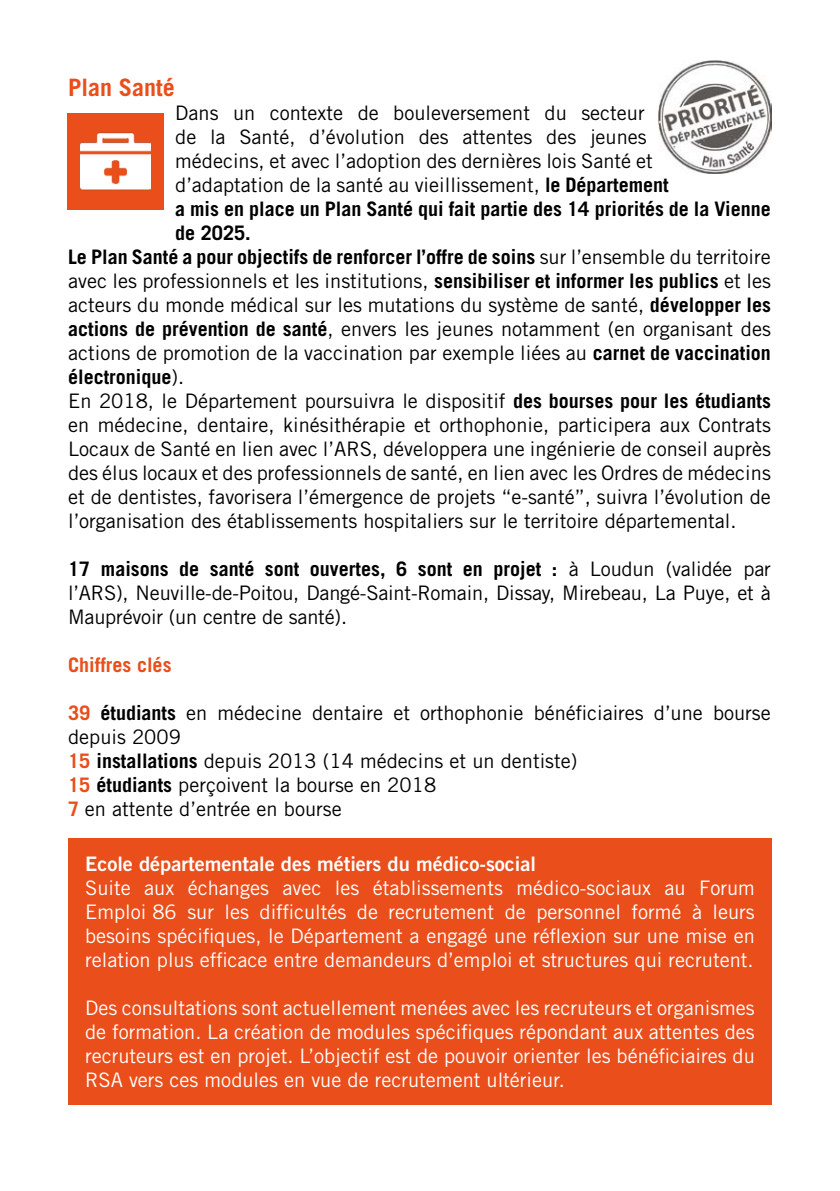
<style>
.page{position:relative;width:840px;height:1191px;background:#fff}
.page>*{position:absolute;margin:0;border:0;box-sizing:border-box;transform-origin:0 0}
.t1{font:700 24px "Trade Gothic";color:#e94e1b}
.t2{font:20px/24px "Trade Gothic";color:#000;text-align:justify}
.t3{font:20px/24px "Trade Gothic";color:#fff;text-align:justify}
.t4{font:700 20px "Trade Gothic";color:#000}
.t5{font:20px "Trade Gothic Bold Two";color:#fff}
.t6{font:700 20px "Trade Gothic";color:#e94e1b}
.s1{font-weight:700}
.s2{font-weight:400}
.s3{font-weight:700;color:#e94e1b}
</style>
<div class="page">
<div style="left:68px;top:838px;width:703px;height:266px;background:#e94e1b"></div>
<img style="left:658px;top:60px;width:113px;height:113px">
<div style="left:67px;top:113px;width:97px;height:96px;background:#e94e1b"></div>
<img style="left:80px;top:132px;width:71px;height:59px">
<p class="t1" style="left:68px;top:73px;width:108px">Plan Santé</p>
<p class="t2" style="left:175px;top:101px;width:471px">Dans un contexte de bouleversement du secteur</p>
<p class="t2" style="left:175px;top:125px;width:473px">de la Santé, d’évolution des attentes des jeunes</p>
<p class="t2" style="left:175px;top:149px;width:479px">médecins, et avec l’adoption des dernières lois Santé et</p>
<p class="t2" style="left:175px;top:173px;width:495px">d’adaptation de la santé au vieillissement, <span class="s1">le Département</span></p>
<p class="t4" style="left:175px;top:197px;width:597px">a mis en place un Plan Santé qui fait partie des 14 priorités de la Vienne</p>
<p class="t4" style="left:175px;top:221px;width:77px">de 2025.</p>
<p class="t4" style="left:68px;top:245px;width:703px">Le Plan Santé a pour objectifs de renforcer l’offre de soins <span class="s2">sur l’ensemble du territoire</span></p>
<p class="t2" style="left:68px;top:269px;width:704px">avec les professionnels et les institutions, <span class="s1">sensibiliser et informer les publics</span> et les</p>
<p class="t2" style="left:68px;top:293px;width:704px">acteurs du monde médical sur les mutations du système de santé, <span class="s1">développer les</span></p>
<p class="t2" style="left:68px;top:317px;width:704px"><span class="s1">actions de prévention de santé</span>, envers les jeunes notamment (en organisant des</p>
<p class="t2" style="left:68px;top:341px;width:704px">actions de promotion de la vaccination par exemple liées au <span class="s1">carnet de vaccination</span></p>
<p class="t4" style="left:68px;top:365px;width:118px">électronique<span class="s2">).</span></p>
<p class="t2" style="left:68px;top:389px;width:703px">En 2018, le Département poursuivra le dispositif <span class="s1">des bourses pour les étudiants</span></p>
<p class="t2" style="left:68px;top:413px;width:704px">en médecine, dentaire, kinésithérapie et orthophonie, participera aux Contrats</p>
<p class="t2" style="left:68px;top:437px;width:704px">Locaux de Santé en lien avec l’ARS, développera une ingénierie de conseil auprès</p>
<p class="t2" style="left:68px;top:461px;width:704px">des élus locaux et des professionnels de santé, en lien avec les Ordres de médecins</p>
<p class="t2" style="left:68px;top:485px;width:704px">et de dentistes, favorisera l’émergence de projets “e-santé”, suivra l’évolution de</p>
<p class="t2" style="left:68px;top:509px;width:669px">l’organisation des établissements hospitaliers sur le territoire départemental.</p>
<p class="t2" style="left:68px;top:557px;width:704px"><span class="s1">17 maisons de santé sont ouvertes, 6 sont en projet :</span> à Loudun (validée par l’ARS), Neuville-de-Poitou, Dangé-Saint-Romain, Dissay, Mirebeau, La Puye, et à Mauprévoir (un centre de santé).</p>
<p class="t6" style="left:68px;top:653px;width:105px">Chiffres clés</p>
<p class="t2" style="left:68px;top:701px;width:703px;text-align:left"><span class="s3">39</span> <span class="s1">étudiants</span> en médecine dentaire et orthophonie bénéficiaires d’une bourse depuis 2009<br><span class="s3">15</span> <span class="s1">installations</span> depuis 2013 (14 médecins et un dentiste)<br><span class="s3">15</span> <span class="s1">étudiants</span> perçoivent la bourse en 2018<br><span class="s3">7</span> en attente d’entrée en bourse</p>
<p class="t5" style="left:85px;top:852px;width:452px">Ecole départementale des métiers du médico-social</p>
<p class="t3" style="left:85px;top:876px;width:670px">Suite aux échanges avec les établissements médico-sociaux au Forum Emploi 86 sur les difficultés de recrutement de personnel formé à leurs besoins spécifiques, le Département a engagé une réflexion sur une mise en relation plus efficace entre demandeurs d’emploi et structures qui recrutent.</p>
<p class="t3" style="left:85px;top:996px;width:671px">Des consultations sont actuellement menées avec les recruteurs et organismes de formation. La création de modules spécifiques répondant aux attentes des recruteurs est en projet. L’objectif est de pouvoir orienter les bénéficiaires du RSA vers ces modules en vue de recrutement ultérieur.</p>
</div>
